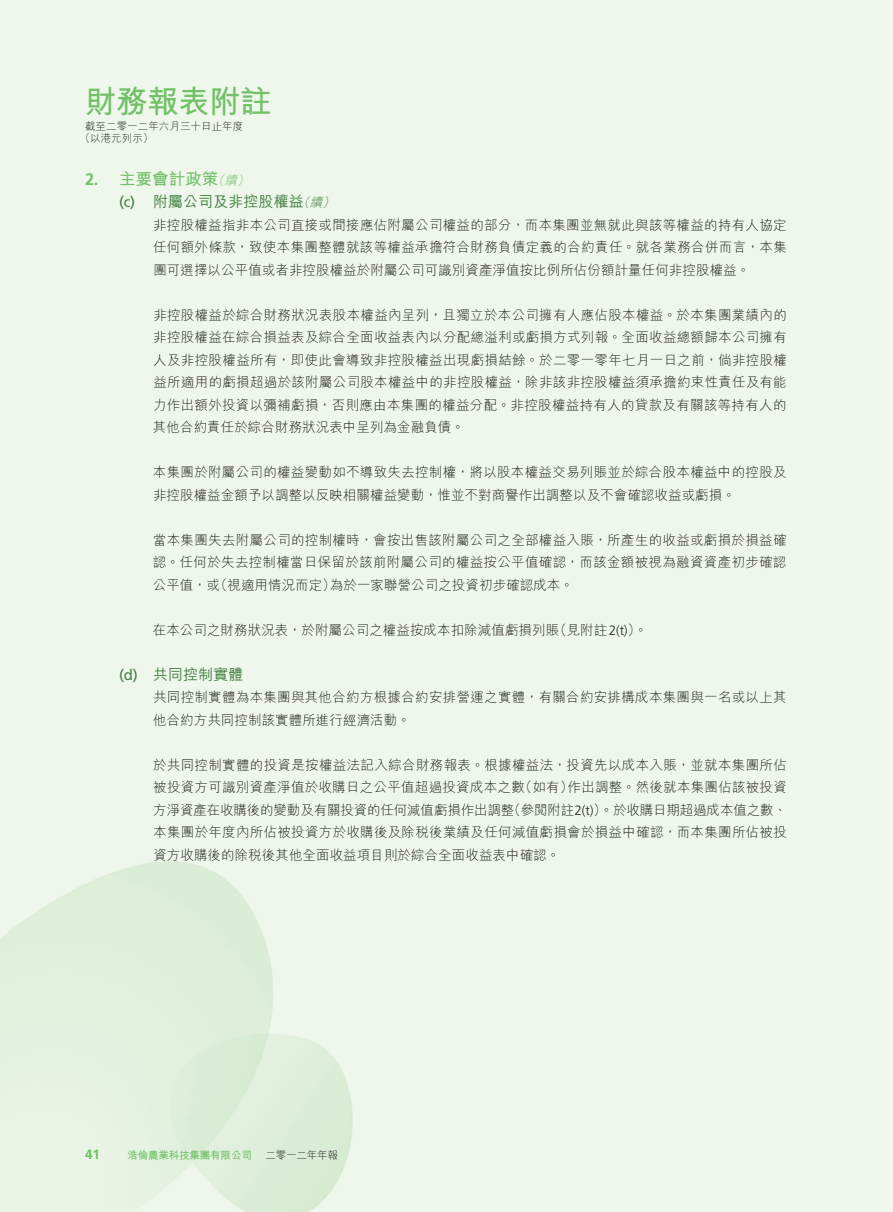
<style>
.page{position:relative;width:893px;height:1212px;background:#fff}
.page>*{position:absolute;margin:0;border:0;box-sizing:border-box;transform-origin:0 0}
.t1{font:700 31.5px "M Hei HK";letter-spacing:-.015em;color:#71c167}
.t2{font:700 16.5px "M Hei HK";letter-spacing:.005em;color:#71c167}
.t3{font:700 16.5px "Frutiger LT Std";color:#71c167}
.t4{font:500 15px "M Hei HK";letter-spacing:.005em;color:#468244}
.t5{font:15px "Frutiger LT Std";color:#468244}
.t6{font:300 13.5px/22.5px "M Hei HK";letter-spacing:.02em;color:#231f20}
.t7{font:700 13.5px "Frutiger LT Std";color:#71c167}
.t8{font:italic 300 12.75px "M Hei HK";color:#71c167}
.t9{font:italic 300 12.75px "M Hei HK";color:#468244}
.t10{font:300 10.5px/12px "M Hei HK";letter-spacing:.005em;color:#231f20}
.t11{font:700 10.5px "M Hei HK";letter-spacing:-.015em;color:#71c167}
.t12{font:300 10.5px "M Hei HK";letter-spacing:-.015em;color:#231f20}
.s1{font-family:"Frutiger LT Std"}
</style>
<div class="page">
<h1 class="t1" style="left:85px;top:79px;width:188px">財務報表附註</h1>
<p class="t10" style="left:80px;top:120px;width:165px;text-indent:5px">截至二零一二年六月三十日止年度（以港元列示(</p>
<p class="t3" style="left:85px;top:169px;width:15px">2.</p>
<p class="t2" style="left:119px;top:167px;width:101px">主要會計政策</p>
<p class="t8" style="left:224px;top:174px;width:17px">續</p>
<p class="t8" style="left:212px;top:174px;width:17px">（</p>
<p class="t8" style="left:237px;top:174px;width:17px">(</p>
<p class="t5" style="left:119px;top:193px;width:18px">)c(</p>
<p class="t5" style="left:119px;top:666px;width:20px">)d(</p>
<p class="t4" style="left:153px;top:191px;width:152px">附屬公司及非控股權益</p>
<p class="t9" style="left:310px;top:196px;width:17px">續</p>
<p class="t9" style="left:297px;top:196px;width:17px">（</p>
<p class="t9" style="left:322px;top:196px;width:17px">(</p>
<p class="t6" style="left:153px;top:213px;width:635px;text-align:justify">非控股權益指非本公司直接或間接應佔附屬公司權益的部分，而本集團並無就此與該等權益的持有人協定任何額外條款，致使本集團整體就該等權益承擔符合財務負債定義的合約責任。就各業務合併而言，本集團可選擇以公平值或者非控股權益於附屬公司可識別資產淨值按比例所佔份額計量任何非控股權益。</p>
<p class="t6" style="left:153px;top:303px;width:636px;text-align:justify">非控股權益於綜合財務狀況表股本權益內呈列，且獨立於本公司擁有人應佔股本權益。於本集團業績內的非控股權益在綜合損益表及綜合全面收益表內以分配總溢利或虧損方式列報。全面收益總額歸本公司擁有人及非控股權益所有，即使此會導致非控股權益出現虧損結餘。於二零一零年七月一日之前，倘非控股權益所適用的虧損超過於該附屬公司股本權益中的非控股權益，除非該非控股權益須承擔約束性責任及有能力作出額外投資以彌補虧損，否則應由本集團的權益分配。非控股權益持有人的貸款及有關該等持有人的其他合約責任於綜合財務狀況表中呈列為金融負債。</p>
<p class="t6" style="left:153px;top:461px;width:635px">本集團於附屬公司的權益變動如不導致失去控制權，將以股本權益交易列賬並於綜合股本權益中的控股及非控股權益金額予以調整以反映相關權益變動，惟並不對商譽作出調整以及不會確認收益或虧損。</p>
<p class="t6" style="left:153px;top:528px;width:635px">當本集團失去附屬公司的控制權時，會按出售該附屬公司之全部權益入賬，所產生的收益或虧損於損益確</p>
<p class="t6" style="left:153px;top:551px;width:635px">認。任何於失去控制權當日保留於該前附屬公司的權益按公平值確認，而該金額被視為融資資產初步確認</p>
<p class="t6" style="left:330px;top:573px;width:245px">為於一家聯營公司之投資初步確認成本。</p>
<p class="t6" style="left:153px;top:573px;width:184px">公平值，（或視適用情況而定）</p>
<p class="t6" style="left:553px;top:618px;width:96px">（見附註 。(<span class="s1">( t (2</span></p>
<p class="t6" style="left:153px;top:618px;width:408px">在本公司之財務狀況表，於附屬公司之權益按成本扣除減值虧損列賬</p>
<p class="t4" style="left:153px;top:663px;width:92px">共同控制實體</p>
<p class="t6" style="left:153px;top:686px;width:635px">共同控制實體為本集團與其他合約方根據合約安排營運之實體，有關合約安排構成本集團與一名或以上其他合約方共同控制該實體所進行經濟活動。</p>
<p class="t6" style="left:153px;top:753px;width:635px;text-align:right">於共同控制實體的投資是按權益法記入綜合財務報表。根據權益法，投資先以成本入賬，並就本集團所佔作出調整。然後就本集團佔該被投資</p>
<p class="t6" style="left:519px;top:776px;width:56px">（如有）</p>
<p class="t6" style="left:507px;top:776px;width:281px;text-indent:-354px">被投資方可識別資產淨值於收購日之公平值超過投資成本之數<br>（參閱附註 <span class="s1">t(2 )</span>）。於收購日期超過成本值之數、</p>
<p class="t6" style="left:153px;top:798px;width:635px">方淨資產在收購後的變動及有關投資的任何減值虧損作出調整<br>本集團於年度內所佔被投資方於收購後及除稅後業績及任何減值虧損會於損益中確認，而本集團所佔被投資方收購後的除稅後其他全面收益項目則於綜合全面收益表中確認。</p>
<p class="t7" style="left:85px;top:1147px;width:16px">41</p>
<p class="t11" style="left:128px;top:1148px;width:126px">浩倫農業科技集團有限公司</p>
<p class="t12" style="left:265px;top:1150px;width:74px">二零一二年年報</p>
</div>
